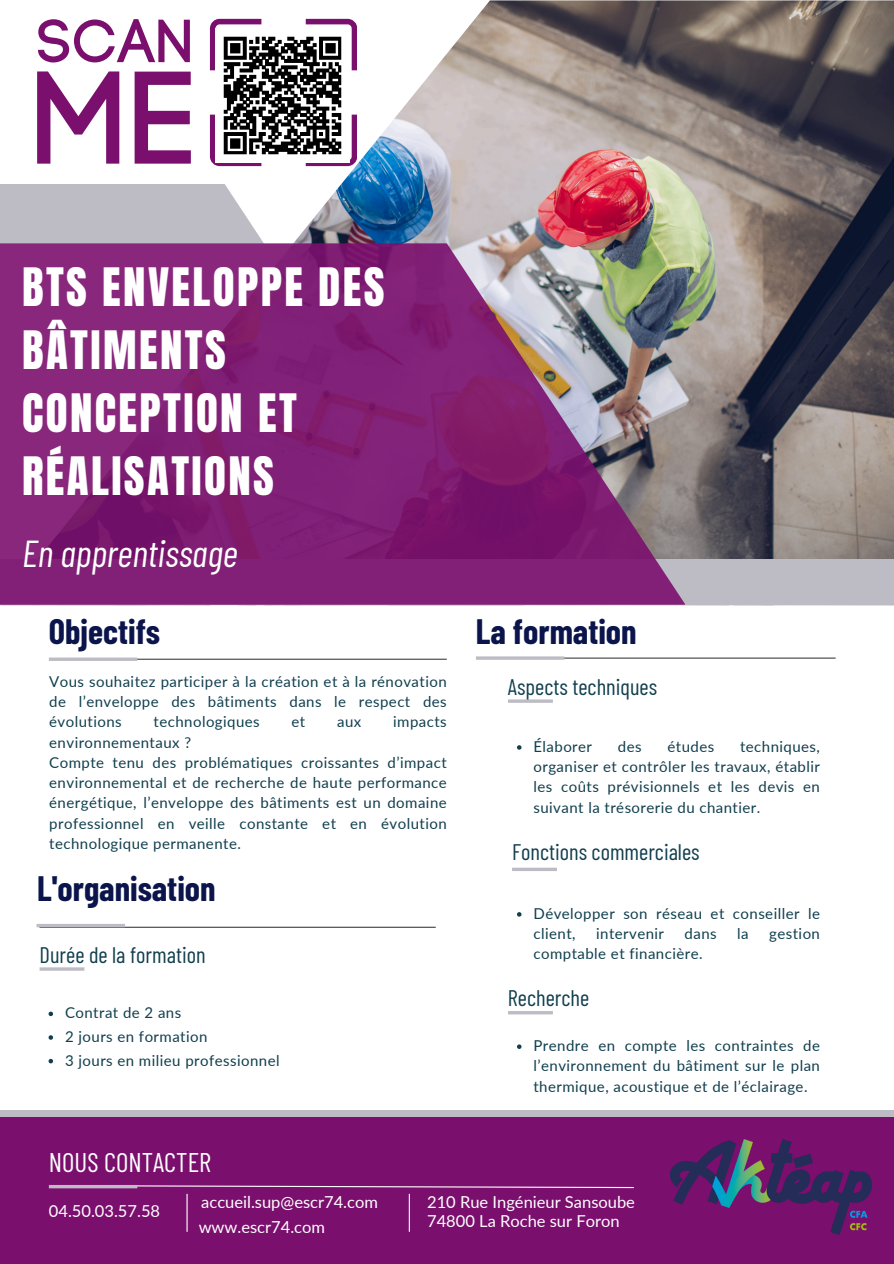
<style>
.page{position:relative;width:894px;height:1264px;background:#fff}
.page>*{position:absolute;margin:0;border:0;box-sizing:border-box;transform-origin:0 0}
.t1{font:45px/63px "Anton";letter-spacing:.055em;color:#fff}
.t2{font:italic 37.5px "Barlow Condensed";color:#fff}
.t3{font:700 34.5px "Barlow Condensed";color:#0b154b}
.t4{font:27px "Barlow Condensed";color:#fff}
.t5{font:22.5px "Barlow Condensed";color:#113f4e}
.t6{font:16.5px "Lato";color:#fff}
.t7{font:15px/20.2px "Lato";letter-spacing:.03em;color:#113f4e;text-align:justify}
</style>
<div class="page">
<img style="left:0;top:0;width:893px;height:605px">
<svg style="left:0;top:184px;width:264px;height:59px;background:#c1c0c8"></svg>
<div style="left:0;top:558px;width:893px;height:46px;background:#bdbcc4"></div>
<svg style="left:0;top:243px;width:684px;height:361px;background:#85347a"></svg>
<div style="left:0;top:1113px;width:893px;height:150px;background:#7b0f6e"></div>
<div style="left:0;top:1109px;width:893px;height:7px;background:#bdbcc4"></div>
<hr style="left:51px;top:658px;width:395px;height:1px;background:#414042">
<hr style="left:40px;top:926px;width:395px;height:1px;background:#414042">
<svg style="left:49px;top:657px;width:88px;height:4px"></svg>
<svg style="left:37px;top:924px;width:88px;height:3px"></svg>
<hr style="left:508px;top:699px;width:44px;height:3px;background:#bdbcc4">
<svg style="left:512px;top:867px;width:45px;height:4px"></svg>
<hr style="left:508px;top:1011px;width:44px;height:3px;background:#bdbcc4">
<hr style="left:477px;top:657px;width:358px;height:1px;background:#414042">
<hr style="left:476px;top:656px;width:88px;height:3px;background:#bdbcc4">
<hr style="left:186px;top:1193px;width:1px;height:38px;background:#fff">
<hr style="left:408px;top:1193px;width:2px;height:38px;background:#fff">
<hr style="left:40px;top:967px;width:44px;height:3px;background:#bdbcc4">
<svg style="left:137px;top:1185px;width:497px;height:3px"></svg>
<svg style="left:49px;top:1185px;width:88px;height:3px"></svg>
<svg style="left:210px;top:19px;width:147px;height:147px"></svg>
<svg style="left:38px;top:19px;width:152px;height:43px"></svg>
<svg style="left:37px;top:71px;width:82px;height:93px"></svg>
<svg style="left:134px;top:72px;width:57px;height:92px"></svg>
<img style="left:670px;top:1139px;width:201px;height:95px">
<img style="left:215px;top:29px;width:134px;height:133px">
<svg style="left:517px;top:745px;width:4px;height:4px"></svg>
<svg style="left:517px;top:912px;width:4px;height:4px"></svg>
<svg style="left:517px;top:1044px;width:4px;height:4px"></svg>
<svg style="left:49px;top:1011px;width:4px;height:5px"></svg>
<svg style="left:49px;top:1035px;width:4px;height:4px"></svg>
<svg style="left:49px;top:1058px;width:4px;height:5px"></svg>
<h2 class="t1" style="left:22px;top:256px;width:364px">BTS ENVELOPPE DES<br>BÂTIMENTS<br>CONCEPTION ET<br>RÉALISATIONS</h2>
<p class="t2" style="left:22px;top:530px;width:217px">En apprentissage</p>
<h2 class="t3" style="left:49px;top:609px;width:113px">Objectifs</h2>
<h2 class="t7" style="left:49px;top:671px;width:399px">Vous souhaitez participer à la création et à la rénovation de l’enveloppe des bâtiments dans le respect des évolutions</h2>
<h2 class="t7" style="left:153px;top:711px;width:108px">technologiques</h2>
<h2 class="t7" style="left:291px;top:711px;width:15px">et</h2>
<h2 class="t7" style="left:337px;top:711px;width:26px">aux</h2>
<h2 class="t7" style="left:393px;top:711px;width:55px">impacts</h2>
<h2 class="t7" style="left:49px;top:731px;width:143px">environnementaux ?</h2>
<h5 class="t7" style="left:49px;top:752px;width:399px">Compte tenu des problématiques croissantes d’impact environnemental et de recherche de haute performance énergétique, l’enveloppe des bâtiments est un domaine professionnel en veille constante et en évolution technologique permanente.</h5>
<p class="t3" style="left:37px;top:866px;width:180px">L'organisation</p>
<p class="t5" style="left:40px;top:940px;width:168px">Durée de la formation</p>
<p class="t7" style="left:65px;top:1002px;width:118px">Contrat de 2 ans</p>
<p class="t7" style="left:65px;top:1026px;width:144px">2 jours en formation</p>
<p class="t7" style="left:65px;top:1049px;width:216px">3 jours en milieu professionnel</p>
<p class="t4" style="left:49px;top:1144px;width:164px">NOUS CONTACTER</p>
<p class="t3" style="left:476px;top:609px;width:162px">La formation</p>
<h5 class="t5" style="left:508px;top:672px;width:151px">Aspects techniques</h5>
<p class="t7" style="left:533px;top:736px;width:60px">Élaborer</p>
<p class="t7" style="left:617px;top:736px;width:25px">des</p>
<p class="t7" style="left:667px;top:736px;width:48px">études</p>
<p class="t7" style="left:533px;top:736px;width:288px;text-indent:206px">techniques, organiser et contrôler les travaux, établir les coûts prévisionnels et les devis en suivant la trésorerie du chantier.</p>
<h5 class="t5" style="left:512px;top:837px;width:189px">Fonctions commerciales</h5>
<p class="t7" style="left:533px;top:903px;width:288px">Développer son réseau et conseiller le client,</p>
<p class="t7" style="left:596px;top:923px;width:69px">intervenir</p>
<p class="t7" style="left:684px;top:923px;width:34px">dans</p>
<p class="t7" style="left:737px;top:923px;width:13px">la</p>
<p class="t7" style="left:769px;top:923px;width:52px">gestion</p>
<p class="t7" style="left:533px;top:943px;width:171px">comptable et financière.</p>
<p class="t5" style="left:508px;top:983px;width:83px">Recherche</p>
<p class="t7" style="left:533px;top:1035px;width:288px">Prendre en compte les contraintes de l’environnement du bâtiment sur le plan thermique, acoustique et de l’éclairage.</p>
<p class="t6" style="left:49px;top:1200px;width:113px">04.50.03.57.58</p>
<p class="t6" style="left:201px;top:1191px;width:178px">accueil.sup@escr74.com</p>
<h5 class="t6" style="left:427px;top:1191px;width:209px">210 Rue Ingénieur Sansoube</h5>
<h4 class="t6" style="left:199px;top:1216px;width:128px">www.escr74.com</h4>
<p class="t6" style="left:427px;top:1211px;width:194px">74800 La Roche sur Foron</p>
</div>
